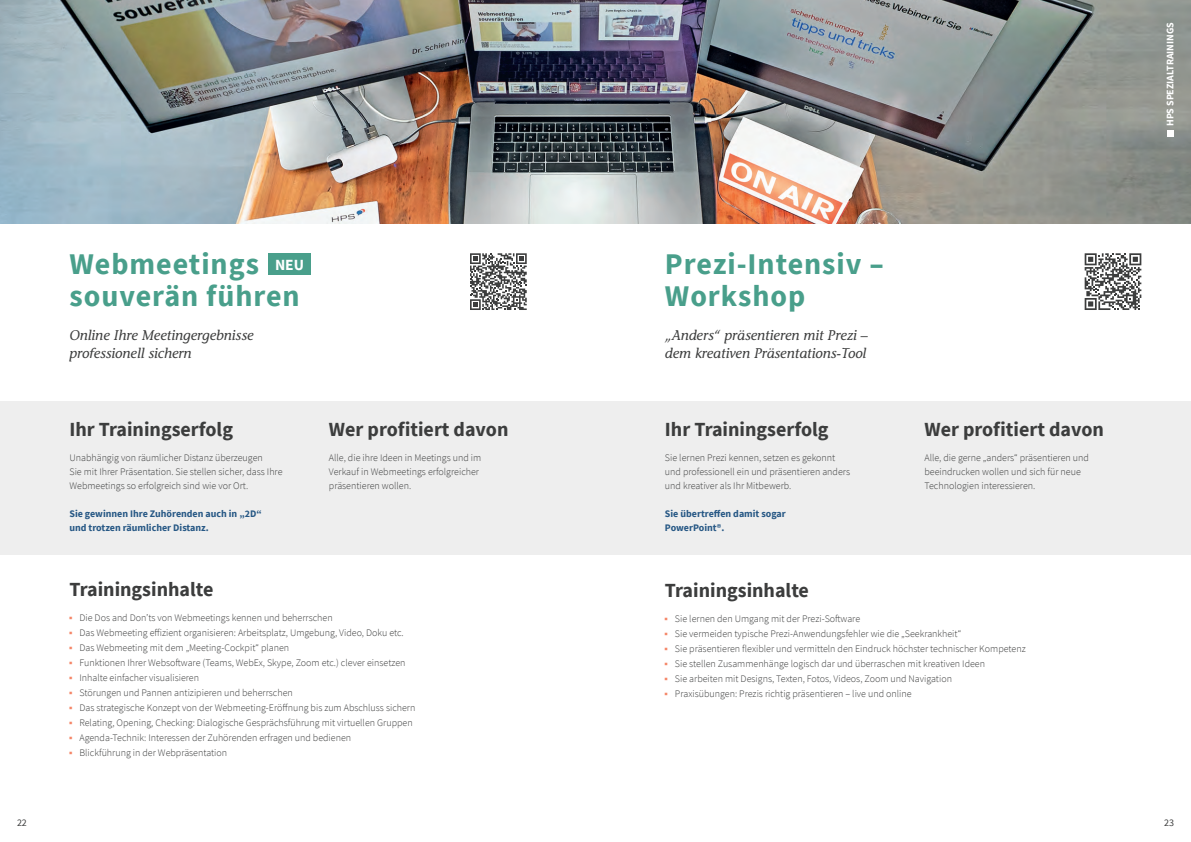
<style>
.page{position:relative;width:1191px;height:842px;background:#fff}
.page>*{position:absolute;margin:0;border:0;box-sizing:border-box;transform-origin:0 0}
.Heading_1{font:700 30px/32px "Source Sans Pro";letter-spacing:.03em;color:#499f8b}
.Heading_1-2{font:700 20px "Source Sans Pro";color:#3c3d3d}
.Heading_1-3{font:700 15.5px "Source Sans Pro";color:#fff}
.Highlight_Text{font:italic 500 14px/18px "Stone Informal Std";color:#3c3d3d}
.Heading_1-4{font:300 10px/14px "Source Sans Pro";color:#3c3d3d}
.Heading_1-5{font:700 10px/14px "Source Sans Pro";color:#275885}
.Body_Text{font:700 10px "Source Sans Pro";color:#fff}
.t1{font:10px "Source Sans Pro";color:#3c3d3d}
</style>
<div class="page">
<div style="left:0;top:401px;width:1191px;height:153px;background:#eee"></div>
<img style="left:0;top:0;width:1191px;height:223px">
<div style="left:1166px;top:130px;width:7px;height:6px;background:#fff"></div>
<svg style="left:1084px;top:253px;width:57px;height:57px"></svg>
<svg style="left:470px;top:253px;width:57px;height:57px"></svg>
<div style="left:269px;top:253px;width:42px;height:22px;background:#499f8b"></div>
<p class="Heading_1" style="left:69px;top:248px;width:232px">Webmeetings souverän führen</p>
<p class="Heading_1-3" style="left:275px;top:254px;width:31px">NEU</p>
<p class="Highlight_Text" style="left:69px;top:326px;width:186px">Online Ihre Meetingergebnisse professionell sichern</p>
<p class="Heading_1-2" style="left:69px;top:416px;width:165px">Ihr Trainingserfolg</p>
<p class="Heading_1-4" style="left:69px;top:451px;width:214px">Unabhängig von räumlicher Distanz überzeugen<br>Sie mit Ihrer Präsentation. Sie stellen sicher, dass Ihre<br>Webmeetings so erfolgreich sind wie vor Ort.</p>
<p class="Heading_1-5" style="left:69px;top:507px;width:194px">Sie gewinnen Ihre Zuhörenden auch in „2D“ und trotzen räumlicher Distanz.</p>
<p class="Heading_1-2" style="left:329px;top:416px;width:181px">Wer profitiert davon</p>
<p class="Heading_1-4" style="left:329px;top:451px;width:154px">Alle, die ihre Ideen in Meetings und im<br>Verkauf in Webmeetings erfolgreicher präsentieren wollen.</p>
<p class="Heading_1-2" style="left:69px;top:576px;width:145px">Trainingsinhalte</p>
<p class="Heading_1-4" style="left:69px;top:611px;width:265px"><sup>■</sup> Die Dos and Don’ts von Webmeetings kennen und beherrschen</p>
<p class="Heading_1-4" style="left:69px;top:626px;width:336px"><sup>■</sup> Das Webmeeting effizient organisieren: Arbeitsplatz, Umgebung, Video, Doku etc.</p>
<p class="Heading_1-4" style="left:69px;top:641px;width:221px"><sup>■</sup> Das Webmeeting mit dem „Meeting-Cockpit“ planen</p>
<p class="Heading_1-4" style="left:69px;top:656px;width:337px"><sup>■</sup> Funktionen Ihrer Websoftware (Teams, WebEx, Skype, Zoom etc.) clever einsetzen</p>
<p class="Heading_1-4" style="left:69px;top:671px;width:131px"><sup>■</sup> Inhalte einfacher visualisieren</p>
<p class="Heading_1-4" style="left:69px;top:686px;width:225px"><sup>■</sup> Störungen und Pannen antizipieren und beherrschen</p>
<p class="Heading_1-4" style="left:69px;top:701px;width:347px"><sup>■</sup> Das strategische Konzept von der Webmeeting-Eröffnung bis zum Abschluss sichern</p>
<p class="Heading_1-4" style="left:69px;top:716px;width:345px"><sup>■</sup> Relating, Opening, Checking: Dialogische Gesprächsführung mit virtuellen Gruppen</p>
<p class="Heading_1-4" style="left:69px;top:731px;width:283px"><sup>■</sup> Agenda-Technik: Interessen der Zuhörenden erfragen und bedienen</p>
<p class="Heading_1-4" style="left:69px;top:746px;width:159px"><sup>■</sup> Blickführung in der Webpräsentation</p>
<p class="Heading_1" style="left:665px;top:248px;width:220px">Prezi-Intensiv –<br>Workshop</p>
<p class="Highlight_Text" style="left:665px;top:326px;width:204px">„Anders“ präsentieren mit Prezi –</p>
<p class="Highlight_Text" style="left:665px;top:344px;width:203px">dem kreativen Präsentations-Tool</p>
<p class="Heading_1-2" style="left:665px;top:416px;width:165px">Ihr Trainingserfolg</p>
<p class="Heading_1-4" style="left:665px;top:451px;width:187px">Sie lernen Prezi kennen, setzen es gekonnt und professionell ein und präsentieren anders und kreativer als Ihr Mitbewerb.</p>
<p class="Heading_1-5" style="left:665px;top:507px;width:122px">Sie übertreffen damit sogar<br>PowerPoint®.</p>
<p class="Heading_1-2" style="left:924px;top:416px;width:181px">Wer profitiert davon</p>
<p class="Heading_1-4" style="left:924px;top:451px;width:166px">Alle, die gerne „anders“ präsentieren und beeindrucken wollen und sich für neue<br>Technologien interessieren.</p>
<p class="Heading_1-2" style="left:665px;top:577px;width:145px">Trainingsinhalte</p>
<p class="Heading_1-4" style="left:665px;top:612px;width:197px"><sup>■</sup> Sie lernen den Umgang mit der Prezi-Software</p>
<p class="Heading_1-4" style="left:665px;top:627px;width:298px"><sup>■</sup> Sie vermeiden typische Prezi-Anwendungsfehler wie die „Seekrankheit“</p>
<p class="Heading_1-4" style="left:665px;top:642px;width:362px"><sup>■</sup> Sie präsentieren flexibler und vermitteln den Eindruck höchster technischer Kompetenz</p>
<p class="Heading_1-4" style="left:665px;top:657px;width:322px"><sup>■</sup> Sie stellen Zusammenhänge logisch dar und überraschen mit kreativen Ideen</p>
<p class="Heading_1-4" style="left:665px;top:672px;width:288px"><sup>■</sup> Sie arbeiten mit Designs, Texten, Fotos, Videos, Zoom und Navigation</p>
<p class="Heading_1-4" style="left:665px;top:687px;width:248px"><sup>■</sup> Praxisübungen: Prezis richtig präsentieren – live und online</p>
<p class="Body_Text" style="left:1163px;top:126px;width:105px;rotate:-90deg">HPS SPEZIALTRAININGS</p>
<p class="t1" style="left:17px;top:816px;width:11px">22</p>
<p class="t1" style="left:1164px;top:816px;width:11px">23</p>
</div>
